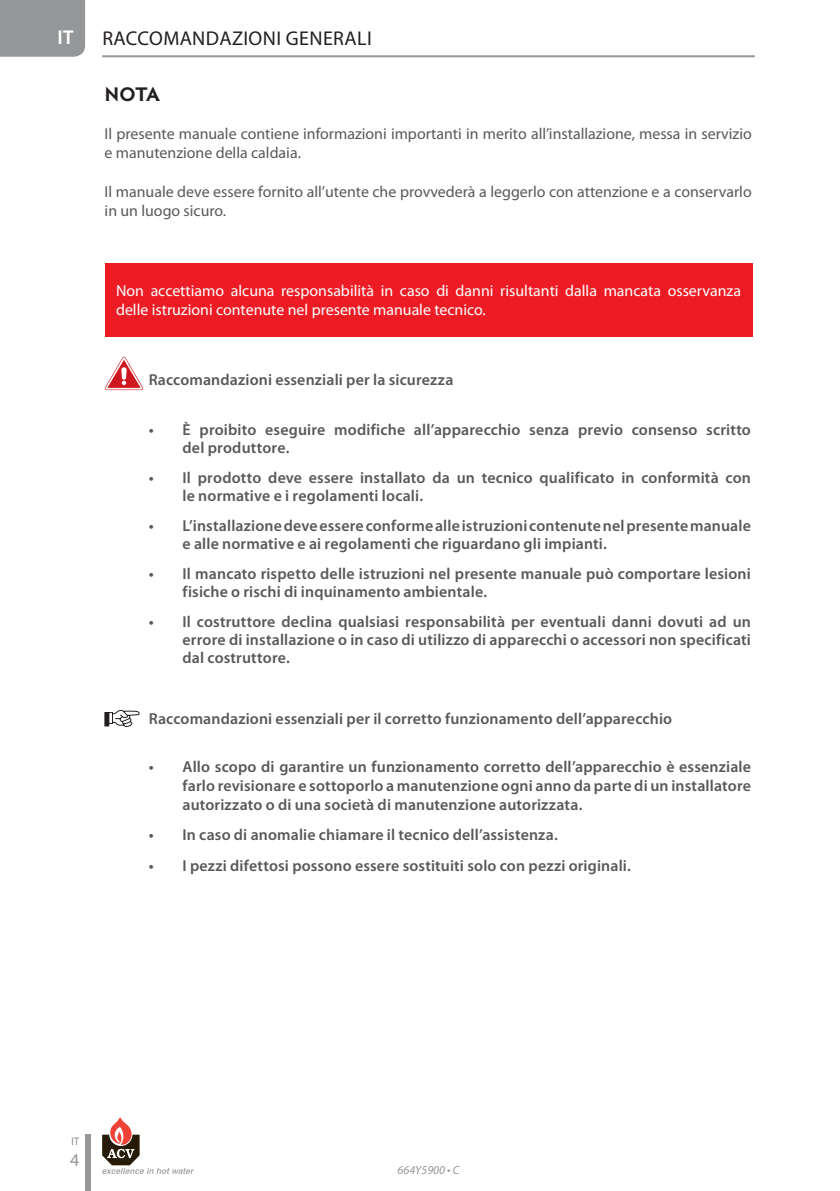
<style>
.page{position:relative;width:840px;height:1191px;background:#fff}
.page>*{position:absolute;margin:0;border:0;box-sizing:border-box;transform-origin:0 0}
.t1{font:20px "Myriad Pro";letter-spacing:.02em;color:#231f20}
.t2{font:600 20px "Myriad Pro";color:#fff}
.t3{font:700 19.8px "Hypatia Sans Pro";color:#231f20}
.t4{font:18px "Myriad Pro";color:#949698}
.t5{font:600 15.8px/17.8px "Myriad Pro";letter-spacing:.01em;color:#58595b}
.t6{font:15.8px/19px "Myriad Pro";color:#58595b}
.t7{font:15.8px/19px "Myriad Pro";color:#fff}
.t8{font:italic 12px "Myriad Pro";color:#949698}
.t9{font:9.8px "Eurostile LT Std";color:#808285}
</style>
<div class="page">
<div style="left:105px;top:263px;width:646px;height:73px;background:#ed1c24"></div>
<svg style="left:105px;top:357px;width:38px;height:33px"></svg>
<div style="left:121px;top:367px;width:5px;height:13px;background:#fff;border-radius:2px"></div>
<div style="left:105px;top:712px;width:4px;height:14px;border:1px solid #231f20"></div>
<svg style="left:108px;top:710px;width:31px;height:17px"></svg>
<div style="left:0;top:0;width:85px;height:57px;background:#949698"></div>
<hr style="left:0;top:54px;width:74px;height:2px;background:#949698">
<div style="left:85px;top:1134px;width:6px;height:57px;background:#949698"></div>
<hr style="left:102px;top:55px;width:652px;height:2px;background:#949698">
<svg style="left:102px;top:1117px;width:92px;height:57px"></svg>
<p class="t2" style="left:57px;top:24px;width:18px">IT</p>
<p class="t1" style="left:102px;top:26px;width:271px">RACCOMANDAZIONI GENERALI</p>
<p class="t3" style="left:105px;top:80px;width:57px">NOTA</p>
<p class="t6" style="left:105px;top:124px;width:648px">Il presente manuale contiene informazioni importanti in merito all’installazione, messa in servizio e manutenzione della caldaia.</p>
<p class="t6" style="left:105px;top:181px;width:648px">Il manuale deve essere fornito all’utente che provvederà a leggerlo con attenzione e a conservarlo in un luogo sicuro.</p>
<p class="t7" style="left:116px;top:281px;width:626px">Non accettiamo alcuna responsabilità in caso di danni risultanti dalla mancata osservanza delle istruzioni contenute nel presente manuale tecnico.</p>
<p class="t5" style="left:149px;top:371px;width:306px">Raccomandazioni essenziali per la sicurezza</p>
<p class="t5" style="left:182px;top:420px;width:569px;text-indent:-34px">• È proibito eseguire modifiche all’apparecchio senza previo consenso scritto del produttore.</p>
<p class="t5" style="left:182px;top:468px;width:569px;text-indent:-34px">• Il prodotto deve essere installato da un tecnico qualificato in conformità con le normative e i regolamenti locali.</p>
<p class="t5" style="left:182px;top:516px;width:569px;text-indent:-34px">• L’installazione deve essere conforme alle istruzioni contenute nel presente manuale e alle normative e ai regolamenti che riguardano gli impianti.</p>
<p class="t5" style="left:182px;top:564px;width:569px;text-indent:-34px">• Il mancato rispetto delle istruzioni nel presente manuale può comportare lesioni fisiche o rischi di inquinamento ambientale.</p>
<p class="t5" style="left:182px;top:613px;width:569px;text-align:justify;text-indent:-34px">• Il costruttore declina qualsiasi responsabilità per eventuali danni dovuti ad un errore di installazione o in caso di utilizzo di apparecchi o accessori non specificati dal costruttore.</p>
<p class="t5" style="left:149px;top:709px;width:524px">Raccomandazioni essenziali per il corretto funzionamento dell’apparecchio</p>
<p class="t5" style="left:182px;top:756px;width:569px;line-height:19px;text-align:justify;text-indent:-34px">• Allo scopo di garantire un funzionamento corretto dell’apparecchio è essenziale farlo revisionare e sottoporlo a manutenzione ogni anno da parte di un installatore autorizzato o di una società di manutenzione autorizzata.</p>
<p class="t5" style="left:149px;top:825px;width:410px">• In caso di anomalie chiamare il tecnico dell’assistenza.</p>
<p class="t5" style="left:149px;top:856px;width:483px">• I pezzi difettosi possono essere sostituiti solo con pezzi originali.</p>
<p class="t9" style="left:71px;top:1135px;width:9px">it</p>
<p class="t4" style="left:70px;top:1149px;width:11px">4</p>
<p class="t8" style="left:397px;top:1162px;width:63px">664Y5900 • C</p>
</div>
